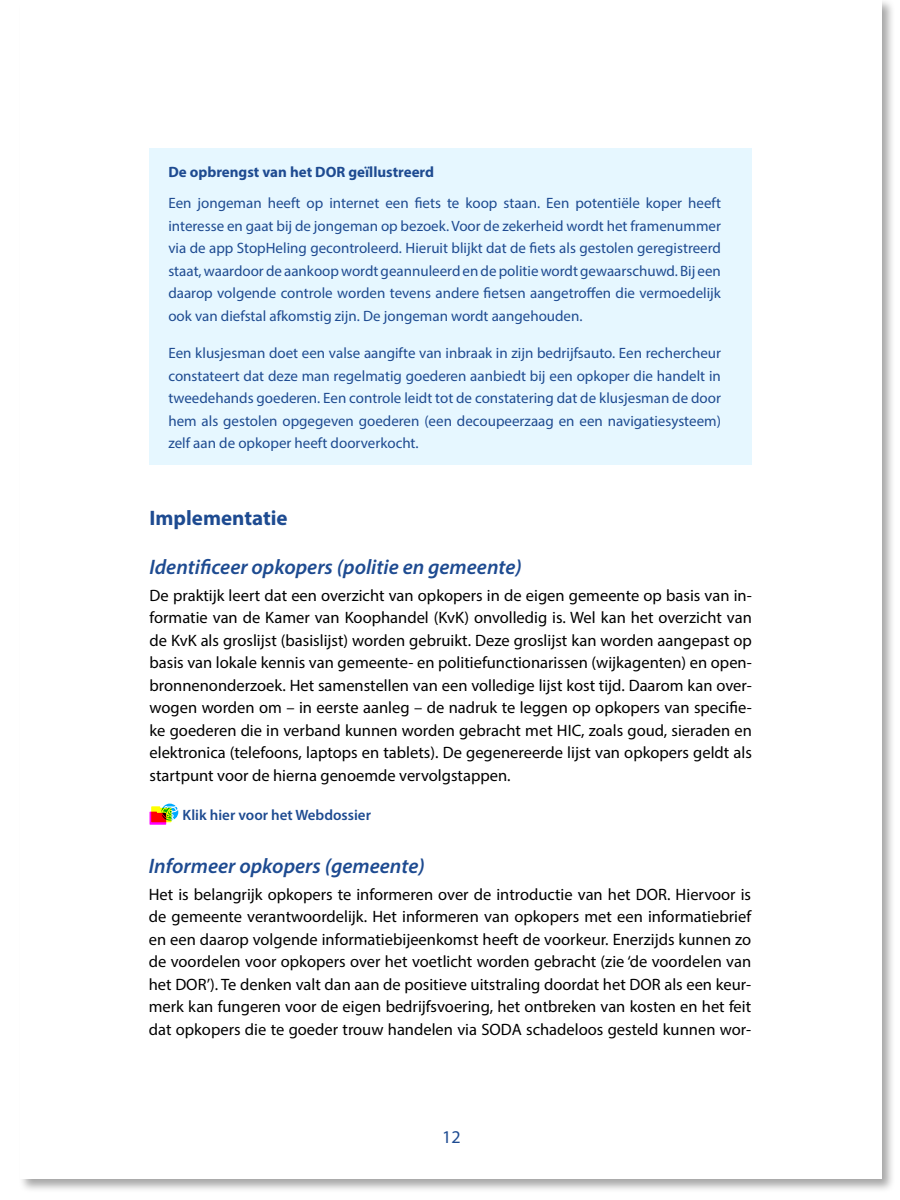
<style>
.page{position:relative;width:900px;height:1200px;background:#fff}
.page>*{position:absolute;margin:0;border:0;box-sizing:border-box;transform-origin:0 0}
.subcursief{font:italic 600 21px "Myriad Pro";color:#1e4b91}
.subvet{font:700 21px "Myriad Pro";color:#1e4b91}
.t1{font:18px "Myriad Pro";color:#1e4b91}
.body{font:16.5px/22.5px "Myriad Pro";color:#000;text-align:justify}
.intermezzobody{font:15px/22.5px "Myriad Pro";color:#1e4b91;text-align:justify}
.intermezzokop{font:700 15px "Myriad Pro";color:#1e4b91}
.t2{font:600 15px "Myriad Pro";color:#1e4b91}
</style>
<div class="page">
<div style="left:18px;top:0;width:878px;height:1193px;background:#000;opacity:.35"></div>
<div style="left:20px;top:0;width:861px;height:1179px;background:#fff"></div>
<div style="left:149px;top:149px;width:602px;height:316px;background:#e6f7ff"></div>
<div style="left:161px;top:804px;width:17px;height:17px;background:#00abff;border-radius:50%"></div>
<svg style="left:150px;top:805px;width:29px;height:20px"></svg>
<p class="intermezzokop" style="left:168px;top:162px;width:267px">De opbrengst van het DOR geïllustreerd</p>
<p class="intermezzobody" style="left:168px;top:192px;width:554px">Een jongeman heeft op internet een fiets te koop staan. Een potentiële koper heeft interesse en gaat bij de jongeman op bezoek. Voor de zekerheid wordt het framenummer via de app StopHeling gecontroleerd. Hieruit blijkt dat de fiets als gestolen geregistreerd staat, waardoor de aankoop wordt geannuleerd en de politie wordt gewaarschuwd. Bij een daarop volgende controle worden tevens andere fietsen aangetroffen die vermoedelijk ook van diefstal afkomstig zijn. De jongeman wordt aangehouden.</p>
<p class="intermezzobody" style="left:168px;top:342px;width:554px">Een klusjesman doet een valse aangifte van inbraak in zijn bedrijfsauto. Een rechercheur constateert dat deze man regelmatig goederen aanbiedt bij een opkoper die handelt in tweedehands goederen. Een controle leidt tot de constatering dat de klusjesman de door hem als gestolen opgegeven goederen (een decoupeerzaag en een navigatiesysteem) zelf aan de opkoper heeft doorverkocht.</p>
<p class="subvet" style="left:150px;top:504px;width:140px">Implementatie</p>
<p class="subcursief" style="left:150px;top:553px;width:374px">Identificeer opkopers (politie en gemeente)</p>
<p class="body" style="left:150px;top:584px;width:604px">De praktijk leert dat een overzicht van opkopers in de eigen gemeente op basis van in&shy;formatie van de Kamer van Koophandel (KvK) onvolledig is. Wel kan het overzicht van de KvK als groslijst (basislijst) worden gebruikt. Deze groslijst kan worden aangepast op basis van lokale kennis van gemeente- en politiefunctionarissen (wijkagenten) en open&shy;bronnenonderzoek. Het samenstellen van een volledige lijst kost tijd. Daarom kan over&shy;wogen worden om – in eerste aanleg – de nadruk te leggen op opkopers van specifie&shy;ke goederen die in verband kunnen worden gebracht met HIC, zoals goud, sieraden en elektronica (telefoons, laptops en tablets). De gegenereerde lijst van opkopers geldt als startpunt voor de hierna genoemde vervolgstappen.</p>
<p class="t2" style="left:183px;top:805px;width:190px">Klik hier voor het Webdossier</p>
<p class="subcursief" style="left:149px;top:853px;width:277px">Informeer opkopers (gemeente)</p>
<p class="body" style="left:149px;top:883px;width:604px">Het is belangrijk opkopers te informeren over de introductie van het DOR. Hiervoor is de gemeente verantwoordelijk. Het informeren van opkopers met een informatiebrief en een daarop volgende informatiebijeenkomst heeft de voorkeur. Enerzijds kunnen zo de voordelen voor opkopers over het voetlicht worden gebracht (zie ‘de voordelen van het DOR’). Te denken valt dan aan de positieve uitstraling doordat het DOR als een keur&shy;merk kan fungeren voor de eigen bedrijfsvoering, het ontbreken van kosten en het feit dat opkopers die te goeder trouw handelen via SODA schadeloos gesteld kunnen wor-</p>
<p class="t1" style="left:442px;top:1126px;width:20px">12</p>
</div>
